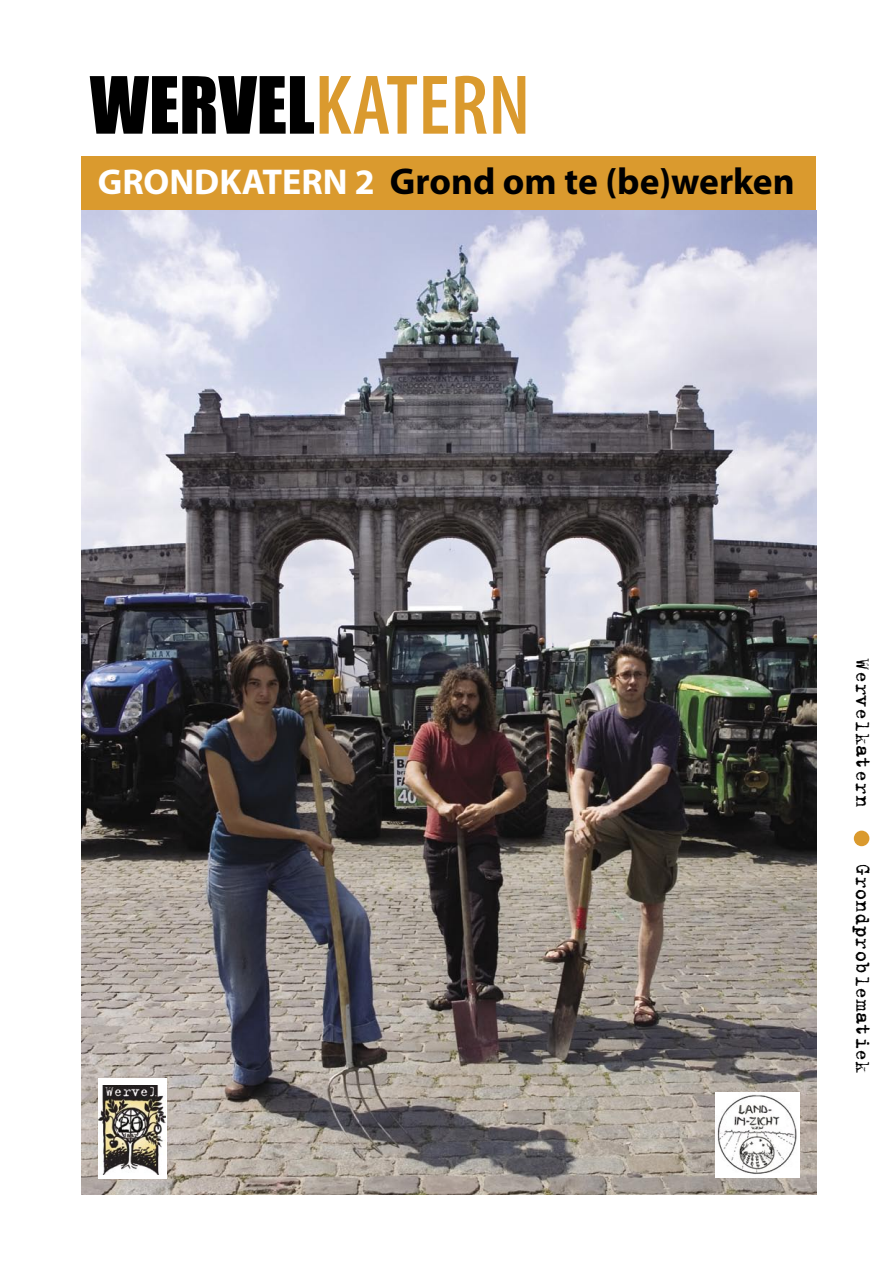
<style>
.page{position:relative;width:893px;height:1263px;background:#fff}
.page>*{position:absolute;margin:0;border:0;box-sizing:border-box;transform-origin:0 0}
.t1{font:72.75px "Impact";color:#000}
.t2{font:700 37.5px "Myriad Pro";color:#000}
.t3{font:22.5px "Wervelplain";color:#000}
.s1{font-family:"Myriad Pro";font-weight:600;font-stretch:condensed;font-size:85.5px;color:#da9a2e}
.s2{font-size:36px;color:#fff}
</style>
<div class="page">
<div style="left:854px;top:831px;width:15px;height:15px;background:#da9a2e;border-radius:50%"></div>
<div style="left:81px;top:156px;width:735px;height:152px;background:#da9a2e"></div>
<img style="left:81px;top:210px;width:735px;height:984px">
<div style="left:99px;top:1078px;width:68px;height:101px;background:#fff"></div>
<img style="left:99px;top:1086px;width:67px;height:88px">
<img style="left:716px;top:1093px;width:83px;height:85px">
<p class="t1" style="left:90px;top:60px;width:442px">WERVEL<span class="s1">KATERN</span></p>
<p class="t2" style="left:98px;top:157px;width:698px"><span class="s2">GRONDKATERN 2</span> Grond om te (be)werken</p>
<p class="t3" style="left:878px;top:658px;width:150px;rotate:90deg">Wervelkatern</p>
<p class="t3" style="left:878px;top:863px;width:212px;rotate:90deg">Grondproblematiek</p>
</div>
